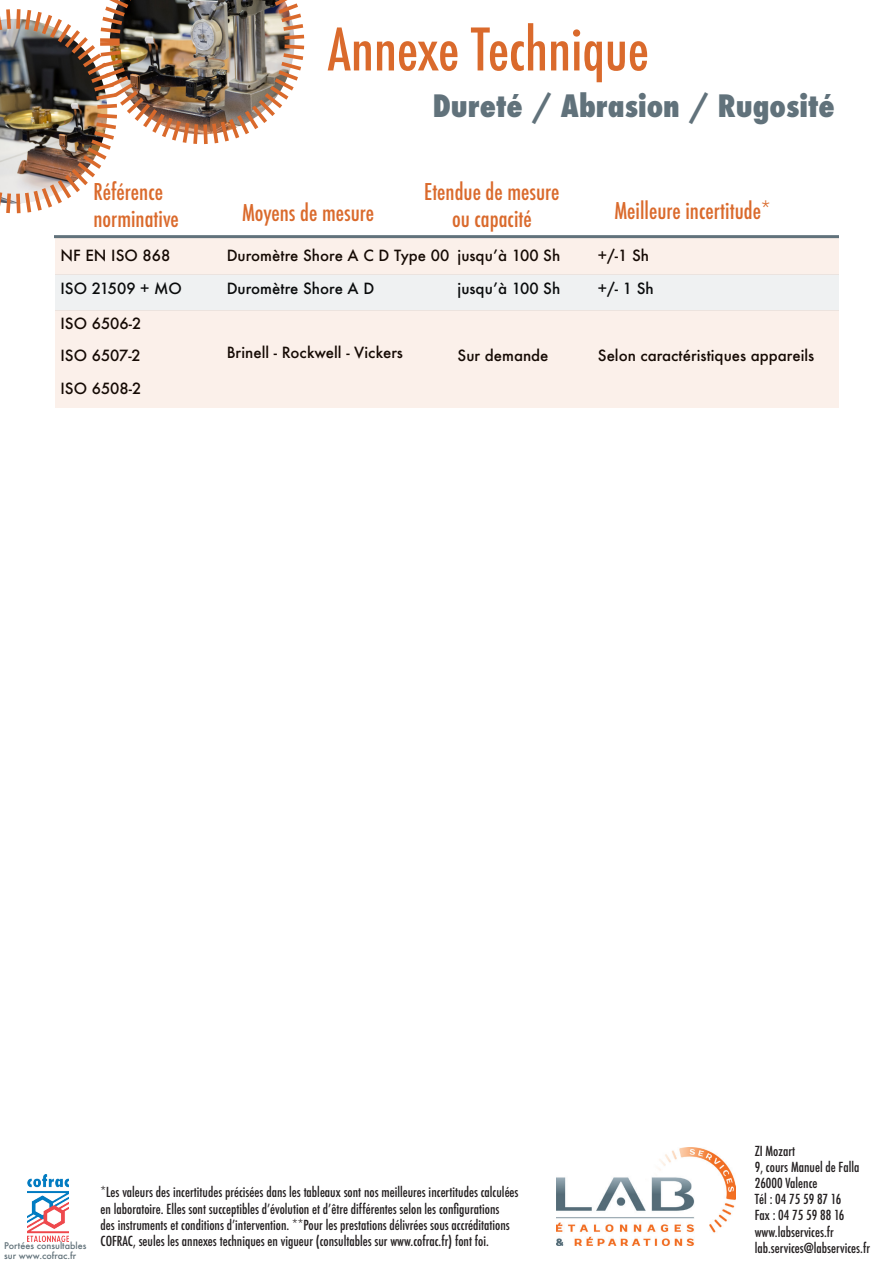
<style>
.page{position:relative;width:893px;height:1263px;background:#fff}
.page>*{position:absolute;margin:0;border:0;box-sizing:border-box;transform-origin:0 0}
.t1{font:500 condensed 57px "Futura";color:#da6a2c}
.t2{font:800 condensed 30px "Futura";color:#61727b}
.t3{font:500 condensed 22.5px/27px "Futura";color:#da6a2c;text-align:center}
.t4{font:500 15px/32.7px "Futura";color:#000}
.t5{font:500 condensed 13.5px/16.2px "Futura";color:#231f20}
.t6{font:500 9px "Futura";color:#62727a}
</style>
<div class="page">
<img style="left:556px;top:1147px;width:180px;height:99px">
<hr style="left:54px;top:235px;width:785px;height:3px;background:#61727b">
<img style="left:28px;top:1175px;width:40px;height:66px">
<img style="left:0;top:0;width:305px;height:214px">
<div style="left:56px;top:238px;width:783px;height:36px;background:#fbf0ea"></div>
<div style="left:56px;top:274px;width:783px;height:36px;background:#eff1f2"></div>
<div style="left:56px;top:310px;width:783px;height:98px;background:#fbf0ea"></div>
<p class="t1" style="left:328px;top:13px;width:323px">Annexe Technique</p>
<p class="t2" style="left:433px;top:86px;width:404px">Dureté / Abrasion / Rugosité</p>
<p class="t3" style="left:94px;top:179px;width:71px">Référence</p>
<p class="t3" style="left:94px;top:206px;width:87px">norminative</p>
<p class="t3" style="left:242px;top:199px;width:134px">Moyens de mesure</p>
<p class="t4" style="left:61px;top:239px;width:111px">NF EN ISO 868</p>
<p class="t4" style="left:227px;top:239px;width:335px">Duromètre Shore A C D Type 00 jusqu’à 100 Sh</p>
<p class="t4" style="left:598px;top:239px;width:53px">+/-1 Sh</p>
<p class="t4" style="left:61px;top:272px;width:123px">ISO 21509 + MO</p>
<p class="t4" style="left:227px;top:272px;width:149px">Duromètre Shore A D</p>
<p class="t4" style="left:458px;top:272px;width:104px">jusqu’à 100 Sh</p>
<p class="t4" style="left:598px;top:272px;width:57px">+/- 1 Sh</p>
<p class="t4" style="left:61px;top:307px;width:82px">ISO 6506-2<br>ISO 6507-2</p>
<p class="t3" style="left:424px;top:179px;width:137px">Etendue de mesure ou capacité</p>
<p class="t3" style="left:614px;top:197px;width:157px">Meilleure incertitude*</p>
<p class="t4" style="left:227px;top:336px;width:178px">Brinell - Rockwell - Vickers</p>
<p class="t4" style="left:458px;top:339px;width:92px">Sur demande</p>
<p class="t4" style="left:598px;top:339px;width:218px">Selon caractéristiques appareils</p>
<p class="t4" style="left:61px;top:372px;width:82px">ISO 6508-2</p>
<p class="t6" style="left:4px;top:1239px;width:84px">Portées consultables</p>
<p class="t6" style="left:4px;top:1250px;width:74px">sur www.cofrac.fr</p>
<p class="t5" style="left:101px;top:1184px;width:419px">*Les valeurs des incertitudes précisées dans les tableaux sont nos meilleures incertitudes calculées en laboratoire. Elles sont succeptibles d’évolution et d’être différentes selon les configurations<br>des instruments et conditions d’intervention. **Pour les prestations délivrées sous accréditations COFRAC, seules les annexes techniques en vigueur (consultables sur www.cofrac.fr) font foi.</p>
<p class="t5" style="left:755px;top:1142px;width:42px">ZI Mozart</p>
<p class="t5" style="left:755px;top:1159px;width:106px">9, cours Manuel de Falla</p>
<p class="t5" style="left:755px;top:1175px;width:64px">26000 Valence</p>
<p class="t5" style="left:755px;top:1191px;width:88px">Tél : 04 75 59 87 16</p>
<p class="t5" style="left:755px;top:1207px;width:91px">Fax : 04 75 59 88 16</p>
<p class="t5" style="left:755px;top:1223px;width:81px">www.labservices.fr</p>
<p class="t5" style="left:755px;top:1240px;width:117px">lab.services@labservices.fr</p>
</div>
